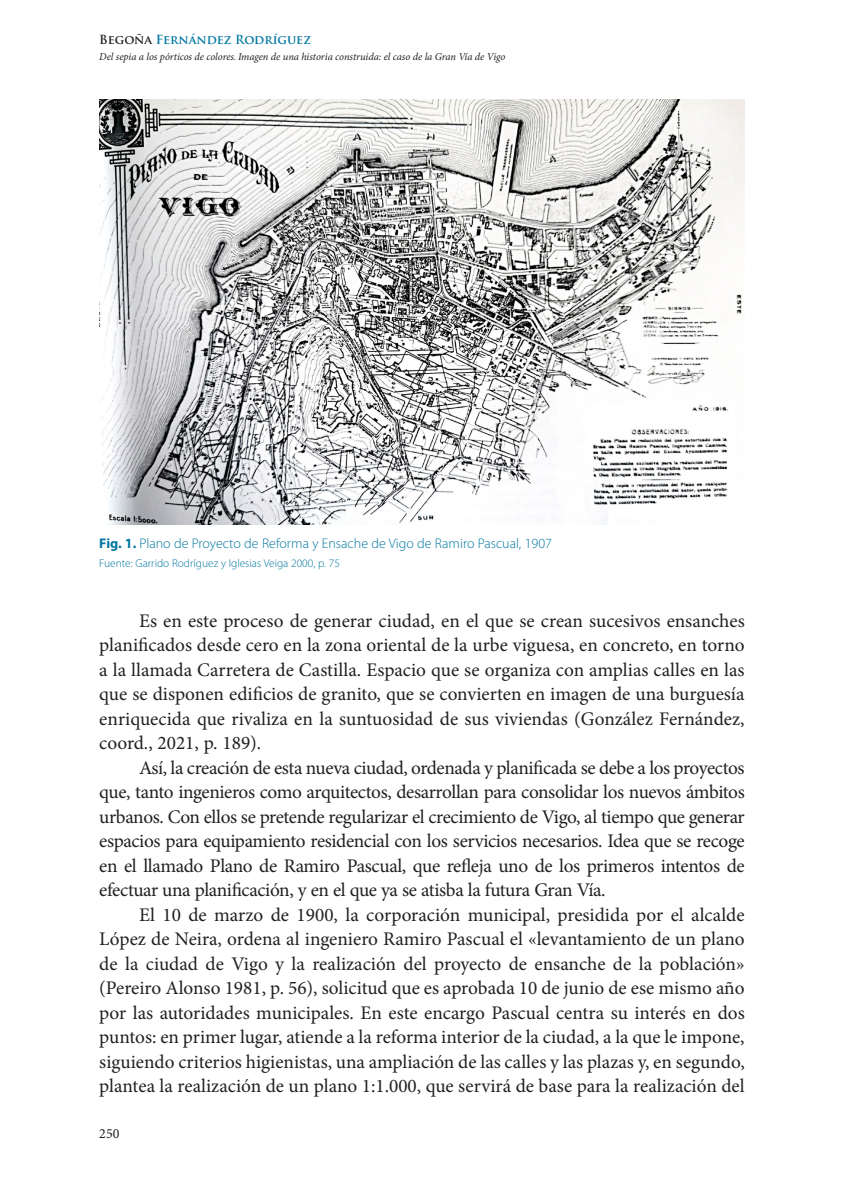
<style>
.page{position:relative;width:844px;height:1191px;background:#fff}
.page>*{position:absolute;margin:0;border:0;box-sizing:border-box;transform-origin:0 0}
.t1{font:19.25px/24.5px "Minion Pro";letter-spacing:-.005em;color:#231f20;text-align:justify}
.t2{font:300 14px "Myriad Pro";color:#0077a0}
.t3{font:14px "Minion Pro";color:#231f20}
.t4{font:700 12.25px "Trajan Pro";color:#0077a0}
.t5{font:300 11.38px "Myriad Pro";color:#0077a0}
.t6{font:italic 10.5px "Minion Pro";letter-spacing:-.005em;color:#231f20}
.s1{color:#231f20}
.s2{font-weight:700}
</style>
<div class="page">
<img style="left:99px;top:99px;width:645px;height:426px">
<p class="t4" style="left:99px;top:32px;width:213px"><span class="s1">Begoña</span> Fernández Rodríguez</p>
<p class="t6" style="left:99px;top:49px;width:407px">Del sepia a los pórticos de colores. Imagen de una historia construida: el caso de la Gran Vía de Vigo</p>
<p class="t2" style="left:99px;top:535px;width:454px"><span class="s2">Fig. 1.</span> Plano de Proyecto de Reforma y Ensache de Vigo de Ramiro Pascual, 1907</p>
<p class="t5" style="left:99px;top:556px;width:242px">Fuente: Garrido Rodríguez y Iglesias Veiga 2000, p. 75</p>
<p class="t1" style="left:99px;top:608px;width:646px;text-indent:40px">Es en este proceso de generar ciudad, en el que se crean sucesivos ensanches planificados desde cero en la zona oriental de la urbe viguesa, en concreto, en torno a la llamada Carretera de Castilla. Espacio que se organiza con amplias calles en las que se disponen edificios de granito, que se convierten en imagen de una burguesía enriquecida que rivaliza en la suntuosidad de sus viviendas (González Fernández, coord., 2021, p. 189).</p>
<p class="t1" style="left:99px;top:755px;width:646px;text-indent:40px">Así, la creación de esta nueva ciudad, ordenada y planificada se debe a los proyectos que, tanto ingenieros como arquitectos, desarrollan para consolidar los nuevos ámbitos urbanos. Con ellos se pretende regularizar el crecimiento de Vigo, al tiempo que generar espacios para equipamiento residencial con los servicios necesarios. Idea que se recoge en el llamado Plano de Ramiro Pascual, que refleja uno de los primeros intentos de efectuar una planificación, y en el que ya se atisba la futura Gran Vía.</p>
<p class="t1" style="left:99px;top:902px;width:646px;text-indent:40px">El 10 de marzo de 1900, la corporación municipal, presidida por el alcalde López de Neira, ordena al ingeniero Ramiro Pascual el «levantamiento de un plano de la ciudad de Vigo y la realización del proyecto de ensanche de la población» (Pereiro Alonso 1981, p. 56), solicitud que es aprobada 10 de junio de ese mismo año por las autoridades municipales. En este encargo Pascual centra su interés en dos puntos: en primer lugar, atiende a la reforma interior de la ciudad, a la que le impone, siguiendo criterios higienistas, una ampliación de las calles y las plazas y, en segundo, plantea la realización de un plano 1:1.000, que servirá de base para la realización del</p>
<p class="t3" style="left:99px;top:1124px;width:22px">250</p>
</div>
